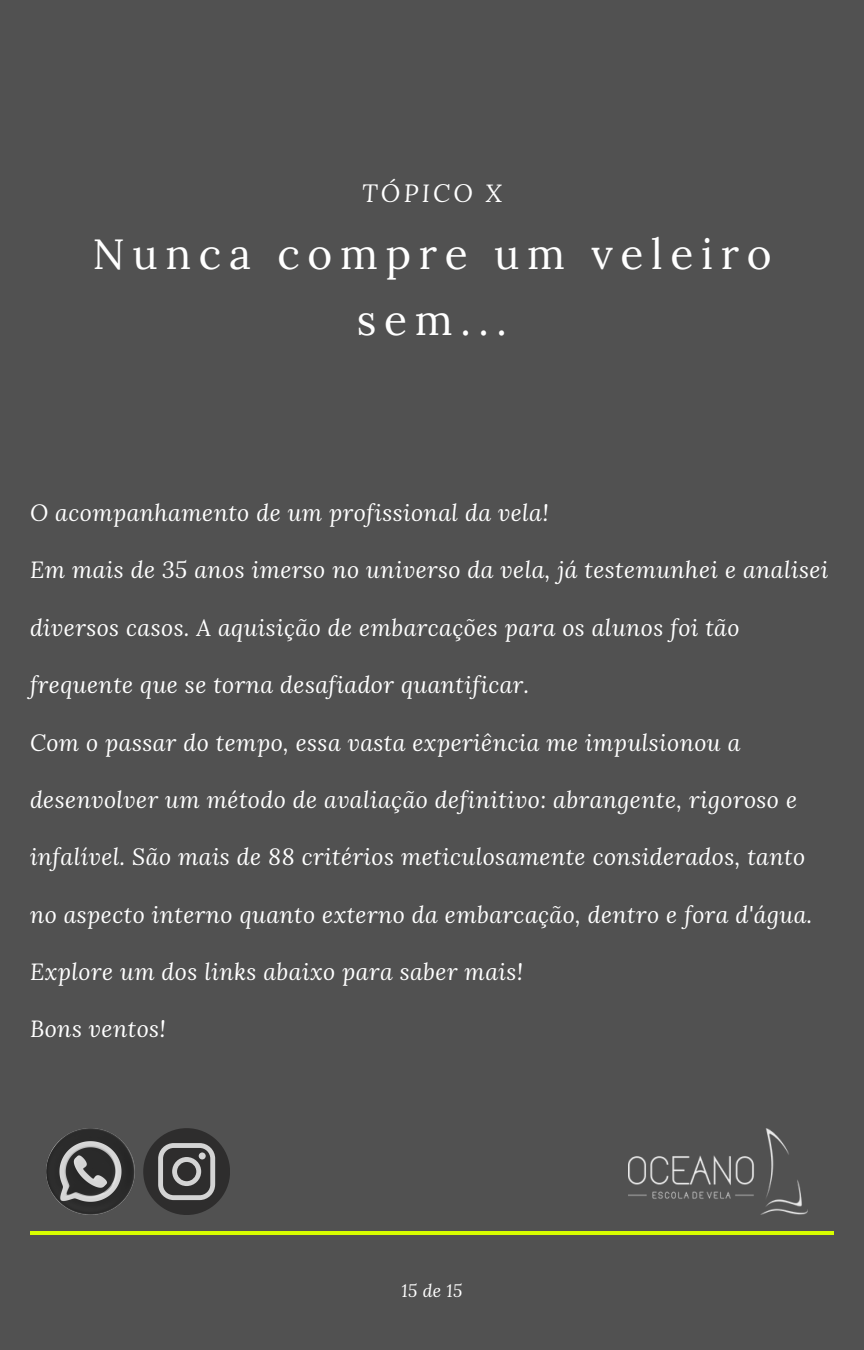
<style>
.page{position:relative;width:864px;height:1350px;background:#515151}
.page>*{position:absolute;margin:0;border:0;box-sizing:border-box;transform-origin:0 0}
.t1{font:42.52px/66.6px "Lora";letter-spacing:.18em;color:#fff;text-align:center}
.t2{font:italic 24.75px "Lora";letter-spacing:.13em;color:#fff}
.t3{font:italic 23.18px "Lora";letter-spacing:.02em;color:#fff}
.t4{font:italic 17.78px "Lora";color:#fff}
</style>
<div class="page">
<hr style="left:30px;top:1231px;width:803px;height:4px;background:#d8ff00">
<svg style="left:143px;top:1128px;width:86px;height:86px"></svg>
<img style="left:46px;top:1128px;width:88px;height:86px">
<img style="left:628px;top:1128px;width:179px;height:86px">
<h3 class="t2" style="left:362px;top:177px;width:141px">TÓPICO X</h3>
<p class="t1" style="left:92px;top:220px;width:681px">Nunca compre um veleiro sem...</p>
<h2 class="t3" style="left:30px;top:497px;width:520px">O acompanhamento de um profissional da vela!</h2>
<h2 class="t3" style="left:30px;top:555px;width:800px">Em mais de 35 anos imerso no universo da vela, já testemunhei e analisei</h2>
<h2 class="t3" style="left:30px;top:612px;width:711px">diversos casos. A aquisição de embarcações para os alunos foi tão</h2>
<h2 class="t3" style="left:30px;top:669px;width:501px">frequente que se torna desafiador quantificar.</h2>
<h2 class="t3" style="left:30px;top:727px;width:712px">Com o passar do tempo, essa vasta experiência me impulsionou a</h2>
<h2 class="t3" style="left:30px;top:784px;width:769px">desenvolver um método de avaliação definitivo: abrangente, rigoroso e</h2>
<h2 class="t3" style="left:30px;top:841px;width:777px">infalível. São mais de 88 critérios meticulosamente considerados, tanto</h2>
<h2 class="t3" style="left:30px;top:899px;width:784px">no aspecto interno quanto externo da embarcação, dentro e fora d'água.</h2>
<h2 class="t3" style="left:30px;top:956px;width:495px">Explore um dos links abaixo para saber mais!</h2>
<h2 class="t3" style="left:30px;top:1014px;width:137px">Bons ventos!</h2>
<p class="t4" style="left:401px;top:1279px;width:63px">15 de 15</p>
</div>
